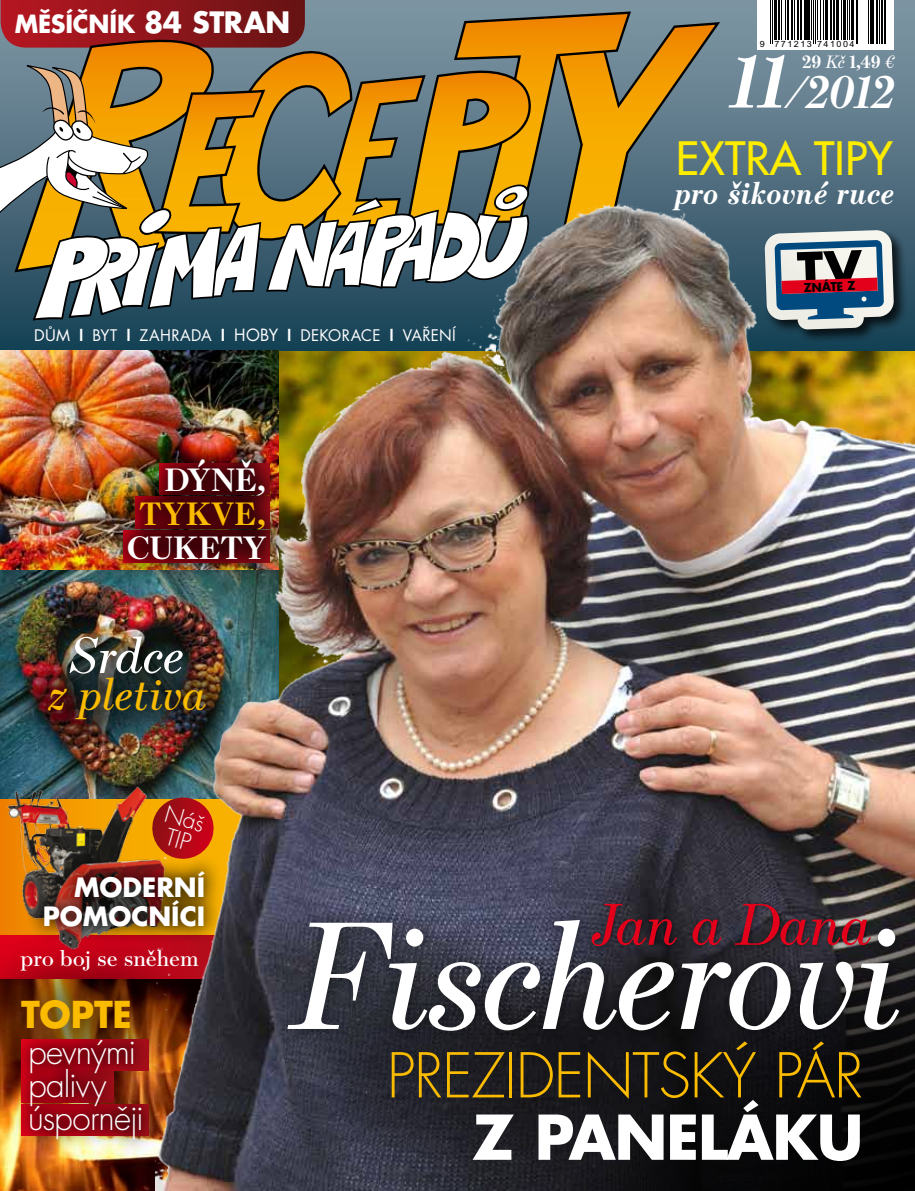
<style>
.page{position:relative;width:915px;height:1191px;background:#fff}
.page>*{position:absolute;margin:0;border:0;box-sizing:border-box;transform-origin:0 0}
.t1{font:italic 154.2px "Escrow";letter-spacing:-.02em;color:#fff}
.t2{font:300 60px "Futura CE";letter-spacing:-.02em;color:#fabb00}
.t3{font:700 60px "Futura CE";letter-spacing:-.02em;color:#fff}
.t4{font:italic 59.4px "Escrow";letter-spacing:-.01em;color:#e2001a}
.t5{font:italic 51.75px "Escrow";letter-spacing:-.01em;color:#fff}
.t6{font:italic 700 46.2px "Escrow";color:#fff}
.t7{font:italic 46.05px "Escrow";color:#fabb00}
.t8{font:44.7px "Futura CE";color:#ffed00}
.t9{font:700 36px "Futura CE";letter-spacing:-.01em;color:#fabb00}
.t10{font:300 34.05px/33px "Futura CE";letter-spacing:-.035em;color:#fff}
.t11{font:700 32.7px "Escrow";color:#fff}
.t12{font:700 32.7px "Escrow";letter-spacing:.005em;color:#fabb00}
.t13{font:italic 700 31.5px "Escrow";letter-spacing:.015em;color:#fff}
.t14{font:700 25.95px/29.4px "Futura CE";color:#fff;text-align:right}
.t15{font:700 24.45px "Futura CE";letter-spacing:-.01em;color:#fff}
.t16{font:22.65px "Escrow";color:#fff}
.t17{font:300 22.65px/22.2px "Futura CE";color:#fff;text-align:center}
.t18{font:700 18px "Escrow";color:#fff}
.t19{font:15.6px "Futura CE";letter-spacing:.02em;color:#fff}
.t20{font:700 11.85px "Futura CE";color:#000}
.t21{font:8.55px "Arial";letter-spacing:.165em;color:#000;scale:1.05 1}
.s1{font-size:28.65px}
.s2{font-weight:700;font-size:14.7px}
.s3{font-size:16.35px}
.s4{font-size:75px}
.s5{font-weight:400;font-style:italic}
</style>
<div class="page">
<img style="left:0;top:1101px;width:155px;height:90px">
<svg style="left:0;top:0;width:914px;height:351px;background:#5d7a89"></svg>
<svg style="left:0;top:0;width:720px;height:320px;background:#a38154"></svg>
<div style="left:757px;top:0;width:136px;height:49px;background:#fff"></div>
<svg style="left:770px;top:0;width:116px;height:44px"></svg>
<hr style="left:769px;top:0;width:1px;height:44px;background:#000">
<hr style="left:771px;top:0;width:1px;height:44px;background:#000">
<hr style="left:773px;top:0;width:3px;height:39px;background:#000">
<hr style="left:777px;top:0;width:2px;height:39px;background:#000">
<hr style="left:781px;top:0;width:1px;height:39px;background:#000">
<hr style="left:784px;top:0;width:1px;height:39px;background:#000">
<hr style="left:786px;top:0;width:2px;height:39px;background:#000">
<hr style="left:790px;top:0;width:2px;height:39px;background:#000">
<hr style="left:794px;top:0;width:1px;height:39px;background:#000">
<hr style="left:796px;top:0;width:2px;height:39px;background:#000">
<hr style="left:799px;top:0;width:2px;height:39px;background:#000">
<hr style="left:803px;top:0;width:2px;height:39px;background:#000">
<hr style="left:806px;top:0;width:3px;height:39px;background:#000">
<hr style="left:810px;top:0;width:1px;height:39px;background:#000">
<hr style="left:812px;top:0;width:1px;height:44px;background:#000">
<hr style="left:814px;top:0;width:1px;height:44px;background:#000">
<hr style="left:816px;top:0;width:1px;height:39px;background:#000">
<hr style="left:820px;top:0;width:1px;height:39px;background:#000">
<hr style="left:822px;top:0;width:1px;height:39px;background:#000">
<hr style="left:824px;top:0;width:3px;height:39px;background:#000">
<hr style="left:829px;top:0;width:2px;height:39px;background:#000">
<hr style="left:833px;top:0;width:1px;height:39px;background:#000">
<hr style="left:835px;top:0;width:3px;height:39px;background:#000">
<hr style="left:840px;top:0;width:1px;height:39px;background:#000">
<hr style="left:842px;top:0;width:3px;height:39px;background:#000">
<hr style="left:847px;top:0;width:1px;height:39px;background:#000">
<hr style="left:848px;top:0;width:1px;height:39px;background:#000">
<hr style="left:850px;top:0;width:3px;height:39px;background:#000">
<hr style="left:855px;top:0;width:1px;height:44px;background:#000">
<hr style="left:857px;top:0;width:1px;height:44px;background:#000">
<hr style="left:867px;top:0;width:1px;height:44px;background:#000">
<hr style="left:869px;top:0;width:2px;height:44px;background:#000">
<hr style="left:872px;top:0;width:1px;height:44px;background:#000">
<hr style="left:875px;top:0;width:2px;height:44px;background:#000">
<hr style="left:878px;top:0;width:1px;height:44px;background:#000">
<hr style="left:880px;top:0;width:2px;height:44px;background:#000">
<hr style="left:884px;top:0;width:1px;height:44px;background:#000">
<img style="left:0;top:570px;width:155px;height:211px">
<img style="left:0;top:351px;width:155px;height:219px">
<div style="left:0;top:927px;width:202px;height:174px;background:#000;opacity:.75"></div>
<div style="left:12px;top:1022px;width:147px;height:134px;background:#000;opacity:.75"></div>
<img style="left:0;top:781px;width:155px;height:173px">
<div style="left:26px;top:853px;width:197px;height:91px;background:#000;opacity:.75"></div>
<svg style="left:149px;top:797px;width:6px;height:65px"></svg>
<img style="left:155px;top:129px;width:759px;height:1062px">
<div style="left:106px;top:437px;width:182px;height:145px;background:#000;opacity:.75"></div>
<div style="left:0;top:624px;width:258px;height:148px;background:#000;opacity:.75"></div>
<div style="left:56px;top:622px;width:140px;height:65px;background:#000;opacity:.75"></div>
<img style="left:430px;top:722px;width:484px;height:215px">
<div style="left:285px;top:937px;width:629px;height:254px;background:#000;opacity:.4"></div>
<div style="left:276px;top:907px;width:636px;height:139px;background:#000;opacity:.4"></div>
<div style="left:587px;top:900px;width:288px;height:51px;background:#000;opacity:.4"></div>
<h3 class="t15" style="left:15px;top:8px;width:277px">MĚSÍČNÍK <span class="s1">84 STRAN</span></h3>
<p class="t19" style="left:34px;top:325px;width:423px">DŮM <span class="s2">|</span> BYT <span class="s2">|</span> ZAHRADA <span class="s2">|</span> <span class="s3">HOBY</span> <span class="s2">|</span> DEKORACE <span class="s2">|</span> VAŘENÍ</p>
<h3 class="t11" style="left:164px;top:459px;width:104px">DÝNĚ,</h3>
<h3 class="t12" style="left:139px;top:493px;width:129px">TYKVE,</h3>
<h3 class="t11" style="left:127px;top:527px;width:141px">CUKETY</h3>
<h3 class="t5" style="left:68px;top:624px;width:117px">Srdce</h3>
<h3 class="t7" style="left:48px;top:666px;width:160px">z pletiva</h3>
<h3 class="t17" style="left:168px;top:803px;width:42px;rotate:16deg">Náš tip</h3>
<p class="t21" style="left:759px;top:38px;width:92px">9 771213 741004</p>
<h3 class="t6" style="left:728px;top:63px;width:167px"><span class="s4">11</span>/2012</h3>
<p class="t18" style="left:802px;top:51px;width:94px">29 <span class="s5">Kč</span> 1,49 <span class="s5">€</span></p>
<h3 class="t8" style="left:675px;top:131px;width:218px">EXTRA TIPY</h3>
<h3 class="t13" style="left:674px;top:173px;width:221px">pro šikovné ruce</h3>
<p class="t20" style="left:803px;top:280px;width:53px;rotate:-2deg">ZNÁTE Z</p>
<h3 class="t14" style="left:43px;top:872px;width:164px">MODERNÍ<br>POMOCNÍCI</h3>
<h3 class="t16" style="left:21px;top:943px;width:179px">pro boj se sněhem</h3>
<h3 class="t9" style="left:21px;top:992px;width:112px">TOPTE</h3>
<h3 class="t10" style="left:28px;top:1036px;width:117px">pevnými palivy úsporněji</h3>
<h3 class="t4" style="left:591px;top:888px;width:281px">Jan a Dana</h3>
<h1 class="t1" style="left:289px;top:882px;width:612px">Fischerovi</h1>
<h2 class="t2" style="left:386px;top:1041px;width:478px">Prezidentský pár</h2>
<h2 class="t3" style="left:472px;top:1099px;width:393px">Z PANELÁKU</h2>
</div>
